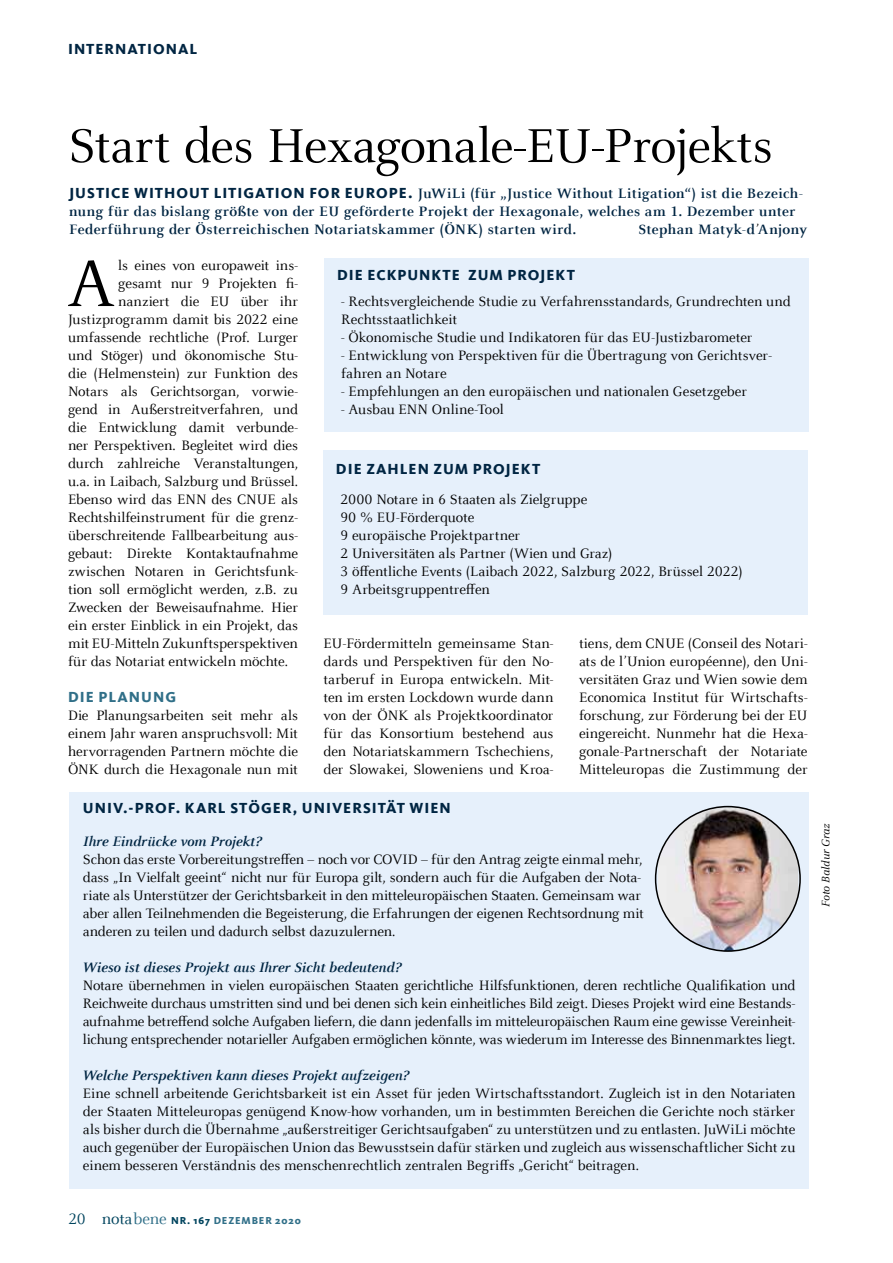
<style>
.page{position:relative;width:893px;height:1263px;background:#fff}
.page>*{position:absolute;margin:0;border:0;box-sizing:border-box;transform-origin:0 0}
.t1{font:72.75px "Celeste Offc";color:#000}
.t2{font:52.5px "Celeste Offc";letter-spacing:-.015em;color:#000}
.t3{font:15px/18px "Celeste Offc";letter-spacing:-.01em;color:#000;text-align:justify}
.t4{font:700 15px/18px "Celeste Offc";letter-spacing:.025em;color:#002542}
.t5{font:italic 700 15px "Celeste Offc";letter-spacing:-.005em;color:#002542}
.t6{font:800 15px "Kievit Offc";letter-spacing:.065em;color:#002542}
.t7{font:800 15px "Kievit Offc";letter-spacing:.07em;color:#306f88}
.t8{font:italic 12px "Celeste Offc";letter-spacing:.01em;color:#000}
.t9{font:800 10.35px "Kievit Offc";letter-spacing:.085em;color:#306f88}
.s1{font-family:"Kievit Offc";font-weight:800}
.s2{font-weight:400;color:#000}
.s3{font-family:"Celeste Offc";font-weight:400;font-size:16.5px;color:#00445e}
.s4{font-family:"Celeste Offc";font-weight:400;font-size:16.95px;color:#00445e}
.s5{font-family:"Celeste Offc";font-weight:400;font-size:16.95px}
.s6{color:#00445e}
.s7{font-family:"Kievit Sc Offc";color:#00445e}
.s8{font-family:"Kievit Sc Offc"}
</style>
<div class="page">
<div style="left:323px;top:450px;width:485px;height:164px;background:#e6f0fb"></div>
<div style="left:69px;top:792px;width:740px;height:396px;background:#e6f0fb"></div>
<img style="left:658px;top:806px;width:140px;height:145px">
<div style="left:324px;top:258px;width:485px;height:174px;background:#e6f0fb"></div>
<p class="t6" style="left:68px;top:40px;width:131px">INTERNATIONAL</p>
<h2 class="t2" style="left:68px;top:118px;width:706px">Start des Hexagonale-EU-Projekts</h2>
<p class="t4" style="left:69px;top:185px;width:735px"><span class="s1">JUSTICE WITHOUT LITIGATION FOR EUROPE.</span> JuWiLi (für „Justice Without Litigation“) ist die Bezeich&shy;nung für das bislang größte von der EU geförderte Projekt der Hexagonale, welches am 1. Dezember unter<br>Federführung der Österreichischen Notariatskammer (ÖNK) starten wird.</p>
<p class="t4" style="left:638px;top:221px;width:170px">Stephan Matyk-d<span class="s2">’</span>Anjony</p>
<h1 class="t1" style="left:67px;top:245px;width:50px">A</h1>
<p class="t3" style="left:118px;top:257px;width:181px">ls eines von europaweit ins-</p>
<p class="t3" style="left:118px;top:275px;width:181px">gesamt nur 9 Projekten fi-</p>
<p class="t3" style="left:118px;top:293px;width:181px">nanziert die EU über ihr</p>
<p class="t3" style="left:68px;top:311px;width:231px">Justizprogramm damit bis 2022 eine</p>
<p class="t3" style="left:68px;top:329px;width:231px">umfassende rechtliche (Prof. Lurger</p>
<p class="t3" style="left:68px;top:347px;width:231px">und Stöger) und ökonomische Stu-</p>
<p class="t3" style="left:68px;top:365px;width:231px">die (Helmenstein) zur Funktion des</p>
<p class="t3" style="left:68px;top:383px;width:231px">Notars als Gerichtsorgan, vorwie-</p>
<p class="t3" style="left:68px;top:401px;width:231px">gend in Außerstreitverfahren, und</p>
<p class="t3" style="left:68px;top:419px;width:231px">die Entwicklung damit verbunde-</p>
<p class="t3" style="left:68px;top:437px;width:231px">ner Perspektiven. Begleitet wird dies</p>
<p class="t3" style="left:68px;top:455px;width:231px">durch zahlreiche Veranstaltungen,</p>
<p class="t3" style="left:68px;top:473px;width:231px">u.a. in Laibach, Salzburg und Brüssel.</p>
<p class="t3" style="left:68px;top:491px;width:231px">Ebenso wird das ENN des CNUE als</p>
<p class="t3" style="left:68px;top:509px;width:231px">Rechtshilfeinstrument für die grenz-</p>
<p class="t3" style="left:68px;top:527px;width:231px">überschreitende Fallbearbeitung aus-</p>
<p class="t3" style="left:68px;top:545px;width:231px">gebaut: Direkte Kontaktaufnahme</p>
<p class="t3" style="left:68px;top:563px;width:231px">zwischen Notaren in Gerichtsfunk-</p>
<p class="t3" style="left:68px;top:581px;width:231px">tion soll ermöglicht werden, z.B. zu</p>
<p class="t3" style="left:68px;top:599px;width:231px">Zwecken der Beweisaufnahme. Hier</p>
<p class="t3" style="left:68px;top:617px;width:231px">ein erster Einblick in ein Projekt, das</p>
<p class="t3" style="left:68px;top:635px;width:231px">mit EU-Mitteln Zukunftsperspektiven</p>
<p class="t3" style="left:68px;top:653px;width:221px">für das Notariat entwickeln möchte.</p>
<p class="t7" style="left:68px;top:688px;width:110px">DIE PLANUNG</p>
<p class="t3" style="left:68px;top:707px;width:231px">Die Planungsarbeiten seit mehr als einem Jahr waren anspruchsvoll: Mit hervorragenden Partnern möchte die ÖNK durch die Hexagonale nun mit</p>
<p class="t6" style="left:337px;top:267px;width:239px">DIE ECKPUNKTE ZUM PROJEKT</p>
<p class="t3" style="left:341px;top:293px;width:451px">- Rechtsvergleichende Studie zu Verfahrensstandards, Grundrechten und<br>Rechtsstaatlichkeit</p>
<p class="t3" style="left:341px;top:329px;width:413px">- Ökonomische Studie und Indikatoren für das EU-Justizbarometer</p>
<p class="t3" style="left:341px;top:347px;width:432px">- Entwicklung von Perspektiven für die Übertragung von Gerichtsver&shy;fahren an Notare</p>
<p class="t3" style="left:341px;top:383px;width:407px">- Empfehlungen an den europäischen und nationalen Gesetzgeber</p>
<p class="t3" style="left:341px;top:401px;width:164px">- Ausbau ENN Online-Tool</p>
<p class="t6" style="left:336px;top:460px;width:206px">DIE ZAHLEN ZUM PROJEKT</p>
<p class="t3" style="left:340px;top:491px;width:404px;text-align:left">2000 Notare in 6 Staaten als Zielgruppe<br>90 % EU-Förderquote<br>9 europäische Projektpartner<br>2 Universitäten als Partner (Wien und Graz)<br>3 öffentliche Events (Laibach 2022, Salzburg 2022, Brüssel 2022)<br>9 Arbeitsgruppentreffen</p>
<p class="t3" style="left:323px;top:635px;width:231px">EU-Fördermitteln gemeinsame Stan&shy;dards und Perspektiven für den No&shy;tarberuf in Europa entwickeln. Mit&shy;ten im ersten Lockdown wurde dann von der ÖNK als Projektkoordinator für das Konsortium bestehend aus den Notariatskammern Tschechiens, der Slowakei, Sloweniens und Kroa-</p>
<p class="t3" style="left:579px;top:635px;width:230px">tiens, dem CNUE (Conseil des Notari&shy;ats de l’Union européenne), den Uni&shy;versitäten Graz und Wien sowie dem Economica Institut für Wirtschafts&shy;forschung, zur Förderung bei der EU eingereicht. Nunmehr hat die Hexa&shy;gonale-Partnerschaft der Notariate Mitteleuropas die Zustimmung der</p>
<p class="t6" style="left:83px;top:799px;width:369px">UNIV.-PROF. KARL STÖGER, UNIVERSITÄT WIEN</p>
<p class="t5" style="left:83px;top:833px;width:181px">Ihre Eindrücke vom Projekt?</p>
<p class="t3" style="left:83px;top:851px;width:563px;text-align:left">Schon das erste Vorbereitungstreffen – noch vor COVID – für den Antrag zeigte einmal mehr, dass „In Vielfalt geeint“ nicht nur für Europa gilt, sondern auch für die Aufgaben der Nota&shy;riate als Unterstützer der Gerichtsbarkeit in den mitteleuropäischen Staaten. Gemeinsam war aber allen Teilnehmenden die Begeisterung, die Erfahrungen der eigenen Rechtsordnung mit anderen zu teilen und dadurch selbst dazuzulernen.</p>
<p class="t5" style="left:83px;top:959px;width:320px">Wieso ist dieses Projekt aus Ihrer Sicht bedeutend?</p>
<p class="t3" style="left:83px;top:977px;width:714px">Notare übernehmen in vielen europäischen Staaten gerichtliche Hilfsfunktionen, deren rechtliche Qualifikation und Reichweite durchaus umstritten sind und bei denen sich kein einheitliches Bild zeigt. Dieses Projekt wird eine Bestands&shy;aufnahme betreffend solche Aufgaben liefern, die dann jedenfalls im mitteleuropäischen Raum eine gewisse Vereinheit&shy;lichung entsprechender notarieller Aufgaben ermöglichen könnte, was wiederum im Interesse des Binnenmarktes liegt.</p>
<p class="t5" style="left:83px;top:1067px;width:328px">Welche Perspektiven kann dieses Projekt aufzeigen?</p>
<p class="t3" style="left:83px;top:1085px;width:714px">Eine schnell arbeitende Gerichtsbarkeit ist ein Asset für jeden Wirtschaftsstandort. Zugleich ist in den Notariaten der Staaten Mitteleuropas genügend Know-how vorhanden, um in bestimmten Bereichen die Gerichte noch stärker als bisher durch die Übernahme „außerstreitiger Gerichtsaufgaben“ zu unterstützen und zu entlasten. JuWiLi möchte auch gegenüber der Europäischen Union das Bewusstsein dafür stärken und zugleich aus wissenschaftlicher Sicht zu einem besseren Verständnis des menschenrechtlich zentralen Begriffs „Gericht“ beitragen.</p>
<p class="t8" style="left:819px;top:907px;width:85px;rotate:-90deg">Foto Baldur Graz</p>
<p class="t9" style="left:68px;top:1214px;width:234px"><span class="s3">20</span> <span class="s4">nota</span> <span class="s5">bene</span> <span class="s6">NR.</span> <span class="s7">167</span> DEZEMBER <span class="s8">2020</span></p>
</div>
